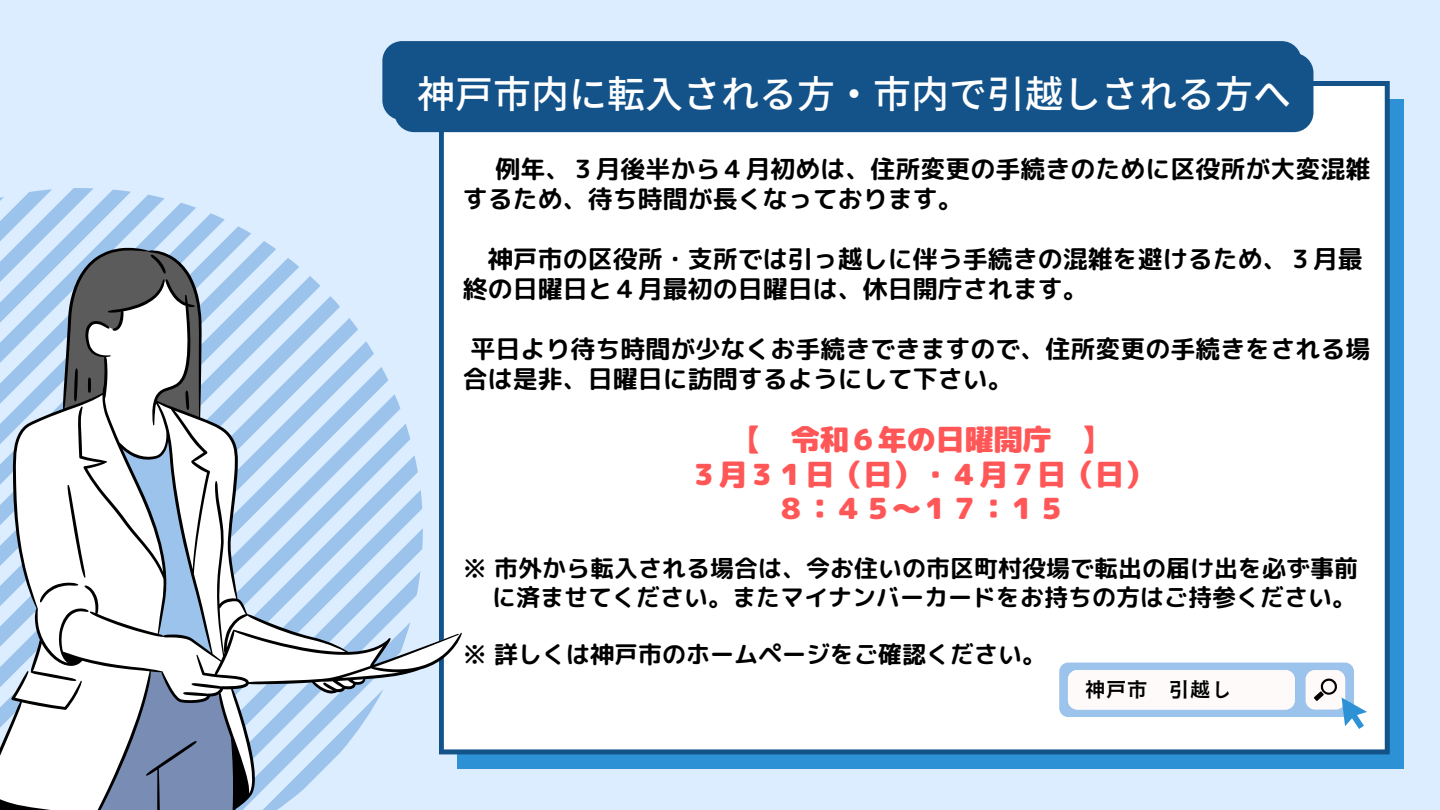
<style>
.page{position:relative;width:1440px;height:810px;background:#dcedff}
.page>*{position:absolute;margin:0;border:0;box-sizing:border-box;transform-origin:0 0}
.t1{font:500 38px "Noto Sans JP";color:#fff}
.t2{font:29px "rounded mplus 1 p black";color:#ff5757}
.t3{font:25px/30px "rounded mplus 1 p bold";color:#000}
.t4{font:24px "rounded mplus 1 p bold";color:#000}
.t5{font:21px "Canva Cezanne Pro N DB";color:#000}
</style>
<div class="page">
<div style="left:458px;top:100px;width:946px;height:668px;background:#2c92d5"></div>
<div style="left:439px;top:81px;width:951px;height:673px;background:#fff"></div>
<svg style="left:0;top:188px;width:273px;height:59px"></svg>
<svg style="left:1059px;top:663px;width:308px;height:66px;background:#dee9f4"></svg>
<div style="left:382px;top:41px;width:919px;height:79px;background:#13538a;border-radius:20px"></div>
<div style="left:394px;top:53px;width:919px;height:79px;background:#13538a;border-radius:20px"></div>
<svg style="left:0;top:247px;width:462px;height:563px"></svg>
<p class="t1" style="left:405px;top:52px;width:875px">神戸市内に転入される方・市内で引越しされる方へ</p>
<p class="t1" style="left:417px;top:64px;width:875px">神戸市内に転入される方・市内で引越しされる方へ</p>
<p class="t3" style="left:463px;top:154px;width:909px;text-indent:33px">例年、３月後半から４月初めは、住所変更の手続きのために区役所が大変混雑するため、待ち時間が長くなっております。</p>
<p class="t3" style="left:463px;top:244px;width:901px;text-indent:25px">神戸市の区役所・支所では引っ越しに伴う手続きの混雑を避けるため、３月最終の日曜日と４月最初の日曜日は、休日開庁されます。</p>
<p class="t3" style="left:463px;top:334px;width:909px;text-indent:8px">平日より待ち時間が少なくお手続きできますので、住所変更の手続きをされる場合は是非、日曜日に訪問するようにして下さい。</p>
<p class="t2" style="left:733px;top:419px;width:378px">【 令和６年の日曜開庁 】</p>
<p class="t2" style="left:689px;top:454px;width:465px">３月３１日（日）・４月７日（日）</p>
<p class="t2" style="left:776px;top:488px;width:291px">８：４５～１７：１５</p>
<p class="t4" style="left:463px;top:551px;width:897px">※ 市外から転入される場合は、今お住いの市区町村役場で転出の届け出を必ず事前</p>
<p class="t4" style="left:492px;top:580px;width:866px">に済ませてください。またマイナンバーカードをお持ちの方はご持参ください。</p>
<p class="t4" style="left:463px;top:637px;width:585px">※ 詳しくは神戸市のホームページをご確認ください。</p>
<p class="t5" style="left:1085px;top:679px;width:149px">神戸市 引越し</p>
</div>
